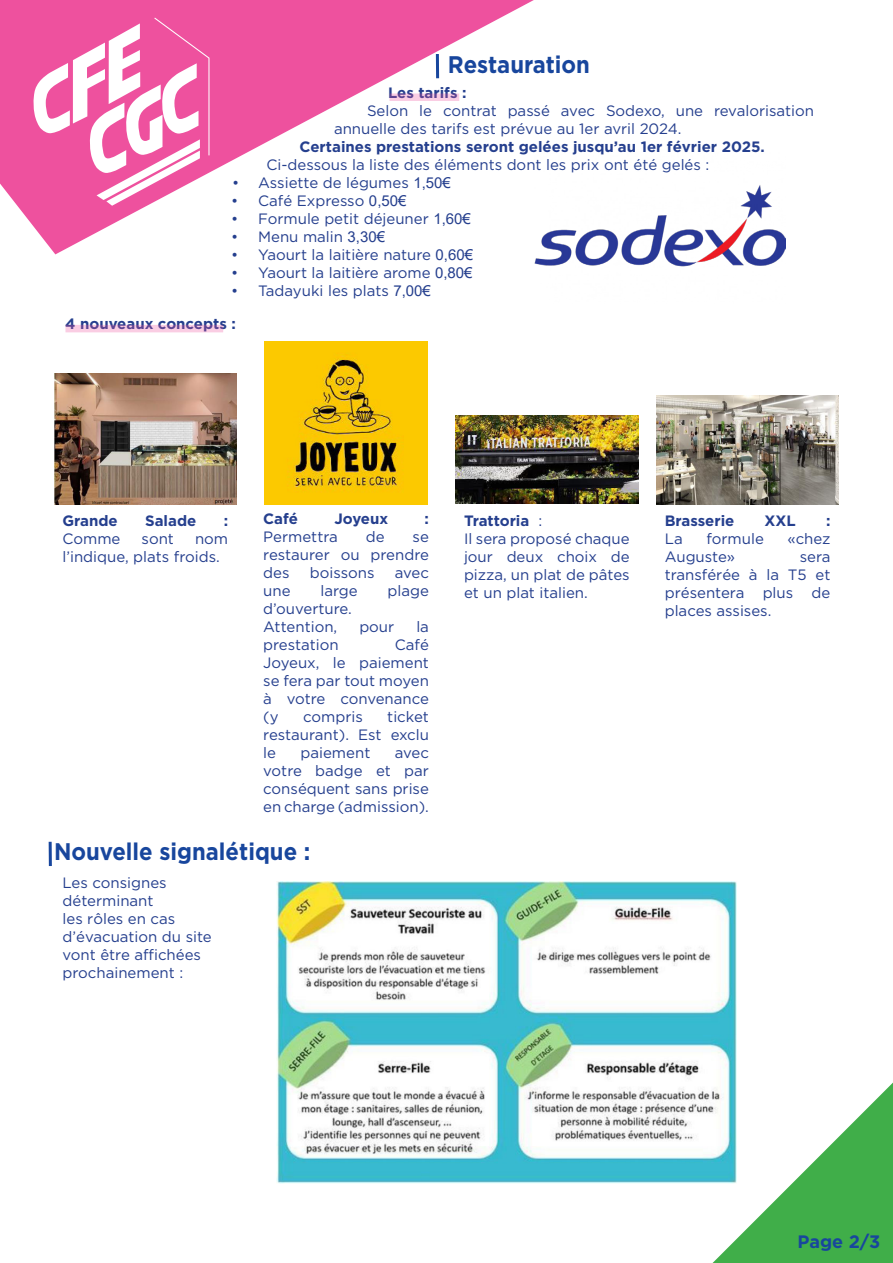
<style>
.page{position:relative;width:893px;height:1263px;background:#fff}
.page>*{position:absolute;margin:0;border:0;box-sizing:border-box;transform-origin:0 0}
.t1{font:700 24px "Gotham";color:#18469d;scale:.92 1}
.t2{font:700 18px "Gotham";color:#18469d}
.t3{font:15px/18px "Gotham";color:#253f8e;text-align:justify}
.t4{font:700 15px "Gotham";color:#253f8e}
.s1{font-family:"Arial"}
.s2{font-weight:400}
</style>
<div class="page">
<svg style="left:0;top:0;width:534px;height:254px"></svg>
<svg style="left:33px;top:17px;width:177px;height:189px"></svg>
<svg style="left:713px;top:1083px;width:179px;height:180px"></svg>
<hr style="left:436px;top:54px;width:3px;height:24px;background:#18469d">
<img style="left:535px;top:185px;width:250px;height:82px">
<div style="left:389px;top:93px;width:70px;height:8px;background:#facde3"></div>
<div style="left:65px;top:325px;width:158px;height:7px;background:#facde3"></div>
<img style="left:54px;top:373px;width:183px;height:131px">
<img style="left:264px;top:341px;width:164px;height:163px">
<img style="left:455px;top:415px;width:183px;height:88px">
<img style="left:656px;top:395px;width:183px;height:109px">
<hr style="left:49px;top:842px;width:3px;height:24px;background:#18469d">
<img style="left:276px;top:882px;width:461px;height:302px">
<p class="t1" style="left:448px;top:50px;width:156px">Restauration</p>
<p class="t4" style="left:388px;top:84px;width:80px">Les tarifs :</p>
<p class="t3" style="left:334px;top:101px;width:482px;text-indent:33px">Selon le contrat passé avec Sodexo, une revalorisation annuelle des tarifs est prévue au 1er avril 2024.</p>
<p class="t4" style="left:300px;top:138px;width:467px">Certaines prestations seront gelées jusqu’au 1er février 2025.</p>
<p class="t3" style="left:267px;top:155px;width:444px">Ci-dessous la liste des éléments dont les prix ont été gelés :</p>
<p class="t3" style="left:232px;top:173px;width:220px">• Assiette de légumes <span class="s1">1,50€</span></p>
<p class="t3" style="left:231px;top:191px;width:177px">• Café Expresso <span class="s1">0,50€</span></p>
<p class="t3" style="left:231px;top:209px;width:241px">• Formule petit déjeuner <span class="s1">1,60€</span></p>
<p class="t3" style="left:231px;top:227px;width:155px">• Menu malin <span class="s1">3,30€</span></p>
<p class="t3" style="left:231px;top:245px;width:244px">• Yaourt la laitière nature <span class="s1">0,60€</span></p>
<p class="t3" style="left:231px;top:263px;width:243px">• Yaourt la laitière arome <span class="s1">0,80€</span></p>
<p class="t3" style="left:231px;top:281px;width:201px">• Tadayuki les plats <span class="s1">7,00€</span></p>
<p class="t4" style="left:65px;top:315px;width:172px">4 nouveaux concepts :</p>
<p class="t4" style="left:63px;top:512px;width:57px">Grande</p>
<p class="t4" style="left:145px;top:512px;width:53px">Salade</p>
<p class="t4" style="left:224px;top:512px;width:6px">:</p>
<p class="t3" style="left:63px;top:530px;width:60px">Comme</p>
<p class="t3" style="left:142px;top:530px;width:34px">sont</p>
<p class="t3" style="left:63px;top:530px;width:167px;text-indent:133px">nom l’indique, plats froids.</p>
<p class="t4" style="left:263px;top:510px;width:36px">Café</p>
<p class="t4" style="left:334px;top:510px;width:55px">Joyeux</p>
<p class="t4" style="left:425px;top:510px;width:6px">:</p>
<p class="t3" style="left:263px;top:527px;width:76px">Permettra</p>
<p class="t3" style="left:366px;top:527px;width:20px">de</p>
<p class="t3" style="left:263px;top:527px;width:167px;text-indent:149px">se restaurer ou prendre des</p>
<p class="t3" style="left:310px;top:563px;width:66px">boissons</p>
<p class="t3" style="left:395px;top:563px;width:36px">avec</p>
<p class="t3" style="left:263px;top:581px;width:29px">une</p>
<p class="t3" style="left:320px;top:581px;width:39px">large</p>
<p class="t3" style="left:388px;top:581px;width:43px">plage</p>
<p class="t3" style="left:263px;top:599px;width:90px">d’ouverture.</p>
<p class="t3" style="left:263px;top:617px;width:76px">Attention,</p>
<p class="t3" style="left:359px;top:617px;width:36px">pour</p>
<p class="t3" style="left:416px;top:617px;width:14px">la</p>
<p class="t3" style="left:263px;top:635px;width:77px">prestation</p>
<p class="t3" style="left:263px;top:635px;width:167px;text-indent:132px">Café Joyeux, le paiement se fera par tout moyen à votre convenance (y</p>
<p class="t3" style="left:263px;top:707px;width:167px;text-indent:124px">ticket restaurant). Est exclu le</p>
<p class="t3" style="left:303px;top:707px;width:61px">compris</p>
<p class="t3" style="left:300px;top:743px;width:71px">paiement</p>
<p class="t3" style="left:263px;top:743px;width:167px;text-indent:132px">avec votre badge et par conséquent sans prise en charge (admission).</p>
<p class="t1" style="left:54px;top:838px;width:280px">Nouvelle signalétique :</p>
<p class="t3" style="left:63px;top:874px;width:151px;text-align:left">Les consignes déterminant<br>les rôles en cas d’évacuation du site vont être affichées prochainement :</p>
<p class="t4" style="left:464px;top:512px;width:80px">Trattoria <span class="s2">:</span></p>
<p class="t3" style="left:464px;top:530px;width:167px">Il sera proposé chaque jour deux choix de pizza, un plat de pâtes et un plat italien.</p>
<p class="t4" style="left:665px;top:512px;width:71px">Brasserie</p>
<p class="t4" style="left:765px;top:512px;width:33px">XXL</p>
<p class="t4" style="left:826px;top:512px;width:6px">:</p>
<p class="t3" style="left:665px;top:530px;width:19px">La</p>
<p class="t3" style="left:706px;top:530px;width:59px">formule</p>
<p class="t3" style="left:788px;top:530px;width:44px">«chez</p>
<p class="t3" style="left:665px;top:548px;width:72px">Auguste»</p>
<p class="t3" style="left:665px;top:548px;width:167px;text-indent:135px">sera transférée à la T5 et présentera plus de places assises.</p>
<p class="t2" style="left:798px;top:1231px;width:84px">Page 2/3</p>
<p class="t2" style="left:806px;top:1231px;width:84px">Page 2/2</p>
</div>
